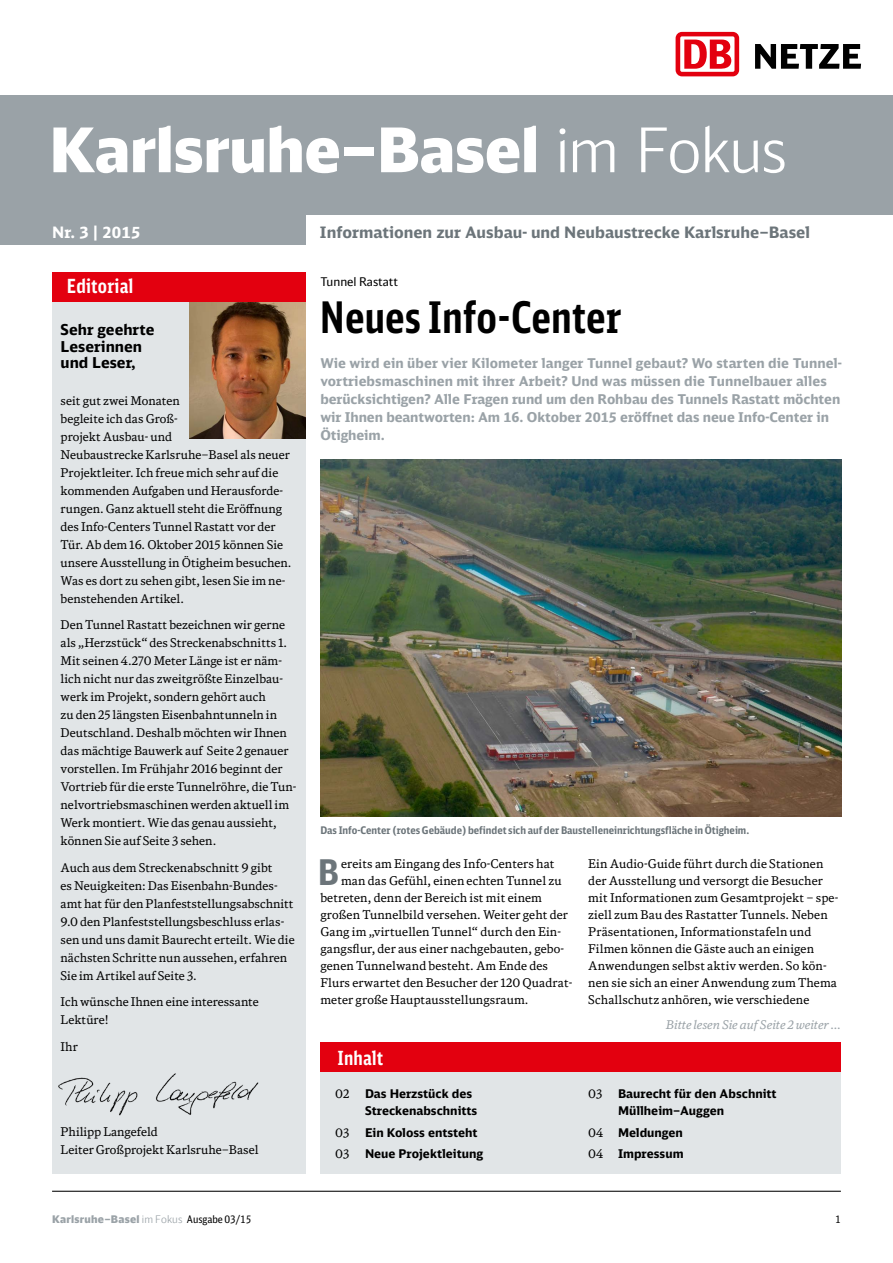
<style>
.page{position:relative;width:893px;height:1263px;background:#fff}
.page>*{position:absolute;margin:0;border:0;box-sizing:border-box;transform-origin:0 0}
.t1{font:900 61.5px "DB Head";letter-spacing:-.005em;color:#fff}
.t2{font:700 43.5px "DB Sans Comp";color:#000}
.t3{font:700 35.4px "DB Sans Cond";color:#6c757a}
.t4{font:700 19.5px "DB Sans Comp";letter-spacing:.01em;color:#fff}
.t5{font:700 15.75px "DB Sans";color:#6c757a}
.t6{font:700 15.75px "DB Sans";letter-spacing:.01em;color:#fff}
.t7{font:700 15px/16.5px "DB Sans";color:#000}
.t8{font:700 13.5px/18px "DB Sans";letter-spacing:-.005em;color:#9aa2a7}
.t9{font:12px/18px "DB News";color:#000}
.t10{font:700 12px/17px "DB Sans";color:#000}
.t11{font:italic 12px "DB News";color:#9aa2a7}
.t12{font:12px "DB Head";color:#000}
.t13{font:700 10.5px "DB Sans Cond";color:#6c757a}
.t14{font:900 10.5px "DB Head";letter-spacing:.025em;color:#9aa2a7}
.t15{font:10.5px "DB Sans Cond";color:#000}
.s1{font-weight:300}
.s2{font-family:"DB News";font-weight:400}
.s3{font-family:"DB Sans Cond";font-weight:400;color:#000}
</style>
<div class="page">
<div style="left:320px;top:1072px;width:521px;height:102px;background:#e1e5e7"></div>
<div style="left:320px;top:1042px;width:521px;height:30px;background:#e3000f"></div>
<img style="left:320px;top:459px;width:521px;height:357px">
<svg style="left:755px;top:44px;width:106px;height:25px"></svg>
<div style="left:676px;top:32px;width:63px;height:44px;background:#e3000f;border-radius:6px"></div>
<div style="left:680px;top:36px;width:54px;height:36px;background:#fff;border-radius:2px"></div>
<svg style="left:684px;top:40px;width:47px;height:29px"></svg>
<div style="left:0;top:193px;width:305px;height:51px;background:#9aa2a7"></div>
<div style="left:0;top:96px;width:893px;height:119px;background:#9aa2a7"></div>
<hr style="left:52px;top:1191px;width:789px;height:1px;background:#000">
<div style="left:52px;top:272px;width:253px;height:902px;background:#e1e5e7"></div>
<img style="left:190px;top:302px;width:115px;height:137px">
<div style="left:52px;top:272px;width:253px;height:30px;background:#e3000f"></div>
<img style="left:58px;top:1073px;width:201px;height:43px">
<h1 class="t1" style="left:50px;top:110px;width:739px">Karlsruhe–Basel <span class="s1">im Fokus</span></h1>
<h3 class="t6" style="left:52px;top:222px;width:90px">Nr. 3 | 2015</h3>
<h3 class="t5" style="left:320px;top:222px;width:492px">Informationen zur Ausbau- und Neubaustrecke Karlsruhe–Basel</h3>
<h3 class="t4" style="left:67px;top:274px;width:68px">Editorial</h3>
<p class="t7" style="left:61px;top:321px;width:95px">Sehr geehrte<br>Leserinnen und Leser,</p>
<p class="t9" style="left:61px;top:391px;width:232px">seit gut zwei Monaten<br>begleite ich das Groß-<br>projekt Ausbau- und<br>Neubaustrecke Karlsruhe–Basel als neuer Projektleiter. Ich freue mich sehr auf die kommenden Aufgaben und Herausforde&shy;rungen. Ganz aktuell steht die Eröffnung des Info-Centers Tunnel Rastatt vor der Tür. Ab dem 16. Oktober 2015 können Sie unsere Ausstellung in Ötigheim besuchen.<br>Was es dort zu sehen gibt, lesen Sie im ne&shy;benstehenden Artikel.</p>
<p class="t9" style="left:61px;top:616px;width:237px">Den Tunnel Rastatt bezeichnen wir gerne als „Herzstück“ des Streckenabschnitts 1.<br>Mit seinen 4.270 Meter Länge ist er näm&shy;lich nicht nur das zweitgrößte Einzelbau&shy;werk im Projekt, sondern gehört auch<br>zu den 25 längsten Eisenbahntunneln in Deutschland. Deshalb möchten wir Ihnen das mächtige Bauwerk auf Seite 2 genauer vorstellen. Im Frühjahr 2016 beginnt der Vortrieb für die erste Tunnelröhre, die Tun&shy;nelvortriebsmaschinen werden aktuell im Werk montiert. Wie das genau aussieht, können Sie auf Seite 3 sehen.</p>
<p class="t9" style="left:61px;top:858px;width:236px">Auch aus dem Streckenabschnitt 9 gibt<br>es Neuigkeiten: Das Eisenbahn-Bundes&shy;amt hat für den Planfeststellungsabschnitt 9.0 den Planfeststellungsbeschluss erlas&shy;sen und uns damit Baurecht erteilt. Wie die nächsten Schritte nun aussehen, erfahren Sie im Artikel auf Seite 3.</p>
<p class="t9" style="left:61px;top:993px;width:200px">Ich wünsche Ihnen eine interessante<br>Lektüre!</p>
<p class="t9" style="left:61px;top:1037px;width:19px">Ihr</p>
<p class="t9" style="left:61px;top:1122px;width:199px">Philipp Langefeld<br>Leiter Großprojekt Karlsruhe–Basel</p>
<p class="t12" style="left:320px;top:274px;width:79px">Tunnel Rastatt</p>
<h2 class="t2" style="left:320px;top:290px;width:303px">Neues Info-Center</h2>
<p class="t8" style="left:320px;top:354px;width:523px">Wie wird ein über vier Kilometer langer Tunnel gebaut? Wo starten die Tunnel&shy;vortriebsmaschinen mit ihrer Arbeit? Und was müssen die Tunnelbauer alles berücksichtigen? Alle Fragen rund um den Rohbau des Tunnels Rastatt möchten wir Ihnen beantworten: Am 16. Oktober 2015 eröffnet das neue Info-Center in Ötigheim.</p>
<p class="t13" style="left:320px;top:823px;width:430px">Das Info-Center (rotes Gebäude) befindet sich auf der Baustelleneinrichtungsfläche in Ötigheim.</p>
<h3 class="t3" style="left:318px;top:849px;width:23px">B</h3>
<p class="t9" style="left:341px;top:854px;width:215px">ereits am Eingang des Info-Centers hat</p>
<p class="t9" style="left:341px;top:871px;width:222px">man das Gefühl, einen echten Tunnel zu</p>
<p class="t9" style="left:320px;top:888px;width:223px">betreten, denn der Bereich ist mit einem</p>
<p class="t9" style="left:320px;top:905px;width:249px">großen Tunnelbild versehen. Weiter geht der</p>
<p class="t9" style="left:320px;top:922px;width:242px">Gang im „virtuellen Tunnel“ durch den Ein-</p>
<p class="t9" style="left:320px;top:939px;width:245px">gangsflur, der aus einer nachgebauten, gebo-</p>
<p class="t9" style="left:320px;top:956px;width:229px">genen Tunnelwand besteht. Am Ende des</p>
<p class="t9" style="left:320px;top:973px;width:254px">Flurs erwartet den Besucher der 120 Quadrat-</p>
<p class="t9" style="left:320px;top:990px;width:210px">meter große Hauptausstellungsraum.</p>
<h3 class="t4" style="left:337px;top:1045px;width:48px">Inhalt</h3>
<p class="t9" style="left:335px;top:1085px;width:16px">02</p>
<p class="t10" style="left:365px;top:1085px;width:114px">Das Herzstück des<br>Streckenabschnitts</p>
<p class="t9" style="left:335px;top:1123px;width:16px">03</p>
<p class="t10" style="left:365px;top:1123px;width:114px">Ein Koloss entsteht</p>
<p class="t9" style="left:335px;top:1144px;width:16px">03</p>
<p class="t10" style="left:365px;top:1145px;width:120px">Neue Projektleitung</p>
<p class="t9" style="left:588px;top:854px;width:252px;line-height:17px">Ein Audio-Guide führt durch die Stationen der Ausstellung und versorgt die Besucher mit Informationen zum Gesamtprojekt – spe&shy;ziell zum Bau des Rastatter Tunnels. Neben Präsentationen, Informationstafeln und Filmen können die Gäste auch an einigen Anwendungen selbst aktiv werden. So kön&shy;nen sie sich an einer Anwendung zum Thema Schallschutz anhören, wie verschiedene</p>
<p class="t11" style="left:666px;top:1017px;width:177px">Bitte lesen Sie auf Seite 2 weiter…</p>
<p class="t9" style="left:588px;top:1085px;width:16px">03</p>
<p class="t10" style="left:618px;top:1085px;width:160px">Baurecht für den Abschnitt<br>Müllheim–Auggen</p>
<p class="t10" style="left:588px;top:1121px;width:97px;line-height:21.3px"><span class="s2">04</span> Meldungen<br><span class="s2">04</span> Impressum</p>
<p class="t14" style="left:52px;top:1212px;width:201px">Karlsruhe–Basel <span class="s1">im Fokus</span> <span class="s3">Ausgabe 03/15</span></p>
<p class="t15" style="left:835px;top:1212px;width:7px">1</p>
</div>
